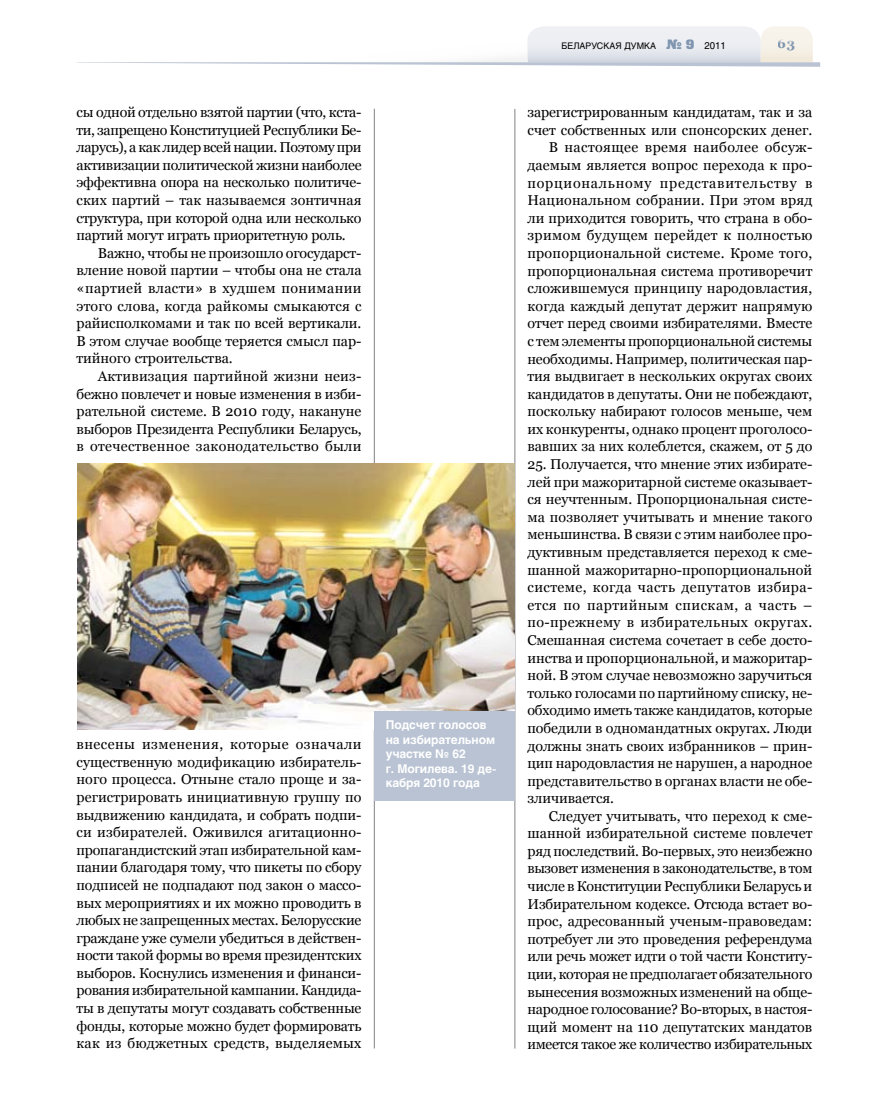
<style>
.page{position:relative;width:872px;height:1106px;background:#fff}
.page>*{position:absolute;margin:0;border:0;box-sizing:border-box;transform-origin:0 0}
.t1{font:14.25px/17.5px "Georgia";color:#000;text-align:justify}
.t2{font:700 13.5px "Georgia";color:#8095af}
.t3{font:700 12px/14.4px "Helios";letter-spacing:-.01em;color:#fff}
.t4{font:9px "Helios";color:#000}
.s1{font-family:"Black Grotesk C";font-size:13.5px;color:#8095af}
.s2{font-size:9.75px}
</style>
<div class="page">
<hr style="left:374px;top:109px;width:1px;height:939px;background:#818084">
<hr style="left:514px;top:109px;width:1px;height:939px;background:#818084">
<svg style="left:77px;top:26px;width:743px;height:41px"></svg>
<img style="left:77px;top:464px;width:438px;height:265px">
<div style="left:374px;top:711px;width:140px;height:89px;background:#b9c3d3"></div>
<p class="t1" style="left:77px;top:103px;width:286px">сы одной отдельно взятой партии (что, кста&shy;ти, запрещено Конституцией Республики Бе&shy;ларусь), а как лидер всей нации. Поэтому при активизации политической жизни наиболее эффективна опора на несколько политиче&shy;ских партий – так называемся зонтичная структура, при которой одна или несколько партий могут играть приоритетную роль.</p>
<p class="t1" style="left:77px;top:244px;width:286px;text-indent:21px">Важно, чтобы не произошло огосударст&shy;вление новой партии – чтобы она не стала «партией власти» в худшем понимании этого слова, когда райкомы смыкаются с райисполкомами и так по всей вертикали.<br>В этом случае вообще теряется смысл пар&shy;тийного строительства.</p>
<p class="t1" style="left:77px;top:367px;width:286px;text-indent:21px">Активизация партийной жизни неиз&shy;бежно повлечет и новые изменения в изби&shy;рательной системе. В 2010 году, накануне выборов Президента Республики Беларусь, в отечественное законодательство были</p>
<p class="t1" style="left:77px;top:735px;width:286px">внесены изменения, которые означали существенную модификацию избиратель&shy;ного процесса. Отныне стало проще и за&shy;регистрировать инициативную группу по выдвижению кандидата, и собрать подпи&shy;си избирателей. Оживился агитационно&shy;пропагандистский этап избирательной кам&shy;пании благодаря тому, что пикеты по сбору подписей не подпадают под закон о массо&shy;вых мероприятиях и их можно проводить в любых не запрещенных местах. Белорусские граждане уже сумели убедиться в действен&shy;ности такой формы во время президентских выборов. Коснулись изменения и финанси&shy;рования избирательной кампании. Кандида&shy;ты в депутаты могут создавать собственные фонды, которые можно будет формировать как из бюджетных средств, выделяемых</p>
<p class="t3" style="left:386px;top:718px;width:112px">Подсчет голосов на избирательном участке № 62<br>г. Могилева. 19 де&shy;кабря 2010 года</p>
<p class="t4" style="left:561px;top:40px;width:166px">БЕЛАРУСКАЯ ДУМКА <span class="s1">№ 9</span> <span class="s2">2011</span></p>
<p class="t2" style="left:778px;top:36px;width:19px">63</p>
<p class="t1" style="left:527px;top:103px;width:286px;text-align:right">зарегистрированным кандидатам, так и за счет собственных или спонсорских денег.<br>В настоящее время наиболее обсуж&shy;даемым является вопрос перехода к про&shy;порциональному представительству в Национальном собрании. При этом вряд ли приходится говорить, что страна в обо&shy;зримом будущем перейдет к полностью пропорциональной системе. Кроме того, пропорциональная система противоречит сложившемуся принципу народовластия, когда каждый депутат держит напрямую отчет перед своими избирателями. Вместе с тем элементы пропорциональной системы необходимы. Например, политическая пар&shy;тия выдвигает в нескольких округах своих кандидатов в депутаты. Они не побеждают, поскольку набирают голосов меньше, чем их конкуренты, однако процент проголосо&shy;вавших за них колеблется, скажем, от 5 до</p>
<p class="t1" style="left:527px;top:455px;width:286px">25. Получается, что мнение этих избирате&shy;лей при мажоритарной системе оказывает&shy;ся неучтенным. Пропорциональная систе&shy;ма позволяет учитывать и мнение такого меньшинства. В связи с этим наиболее про&shy;дуктивным представляется переход к сме&shy;шанной мажоритарно-пропорциональной системе, когда часть депутатов избира&shy;ется по партийным спискам, а часть – по-прежнему в избирательных округах.<br>Смешанная система сочетает в себе досто&shy;инства и пропорциональной, и мажоритар&shy;ной. В этом случае невозможно заручиться только голосами по партийному списку, не&shy;обходимо иметь также кандидатов, которые победили в одномандатных округах. Люди должны знать своих избранников – прин&shy;цип народовластия не нарушен, а народное представительство в органах власти не обе&shy;зличивается.</p>
<p class="t1" style="left:527px;top:807px;width:286px;text-indent:21px">Следует учитывать, что переход к сме&shy;шанной избирательной системе повлечет ряд последствий. Во-первых, это неизбежно вызовет изменения в законодательстве, в том числе в Конституции Республики Беларусь и Избирательном кодексе. Отсюда встает во&shy;прос, адресованный ученым-правоведам: потребует ли это проведения референдума или речь может идти о той части Конститу&shy;ции, которая не предполагает обязательного вынесения возможных изменений на обще&shy;народное голосование? Во-вторых, в настоя&shy;щий момент на 110 депутатских мандатов имеется такое же количество избирательных</p>
</div>
